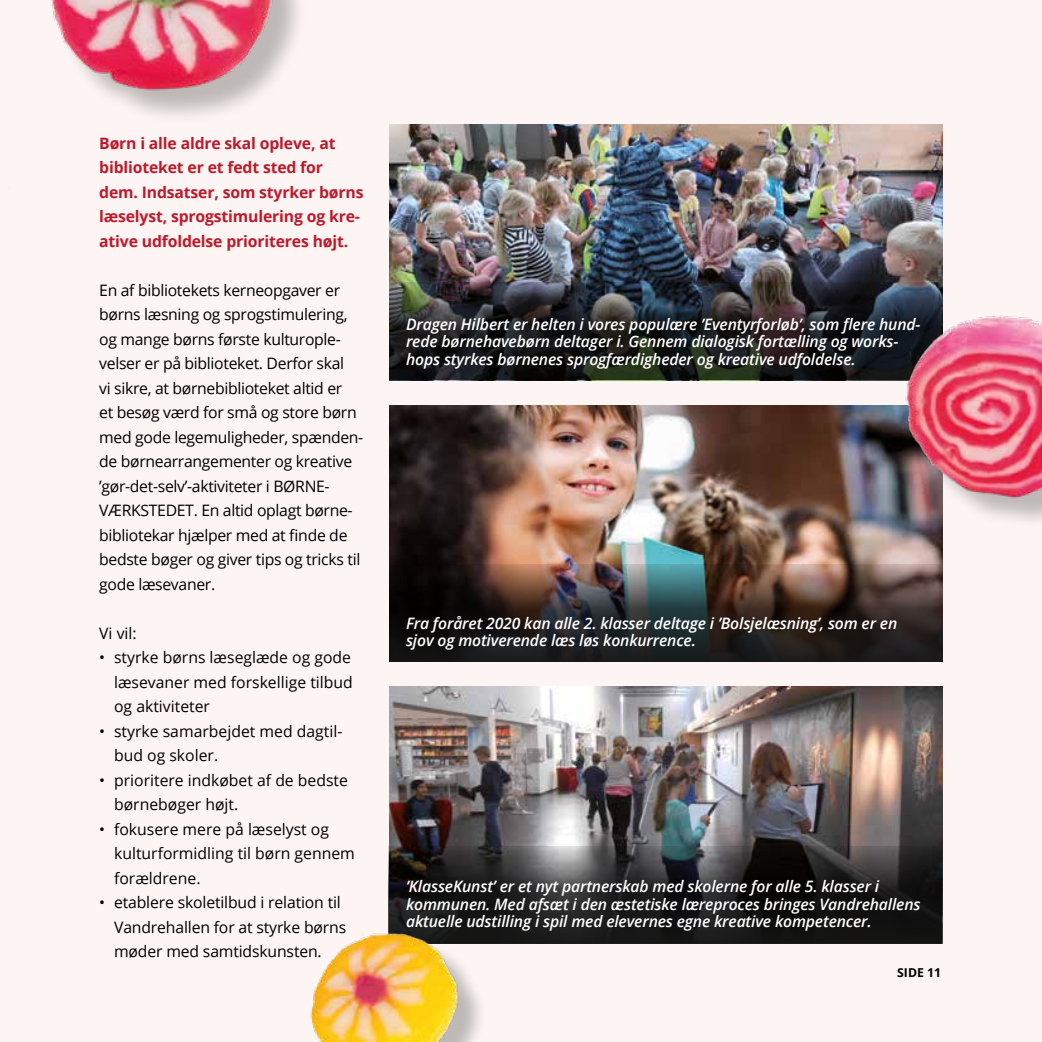
<style>
.page{position:relative;width:1042px;height:1042px;background:#fcf5f3}
.page>*{position:absolute;margin:0;border:0;box-sizing:border-box;transform-origin:0 0}
.Brødtekst{font:15.75px/24.5px "Open Sans";letter-spacing:-.02em;color:#000}
.Brødtekst-2{font:italic 600 15.75px/17.5px "Open Sans";letter-spacing:-.01em;color:#fff}
.Brødtekst-3{font:15.75px/24.5px "Open Sans";color:#000}
.Brødtekst-4{font:700 15.75px/24.5px "Open Sans";letter-spacing:-.01em;color:#be192a}
.t1{font:700 12.25px "Open Sans";color:#000}
</style>
<div class="page">
<div style="left:53px;top:0;width:255px;height:237px;background:#000;opacity:.25"></div>
<img style="left:51px;top:0;width:233px;height:216px">
<img style="left:389px;top:124px;width:554px;height:159px">
<img style="left:389px;top:405px;width:554px;height:160px">
<img style="left:389px;top:687px;width:554px;height:164px">
<svg style="left:389px;top:846px;width:553px;height:97px;background:#242424"></svg>
<img style="left:389px;top:565px;width:554px;height:97px">
<svg style="left:389px;top:283px;width:510px;height:97px;background:#222425"></svg>
<img style="left:899px;top:229px;width:143px;height:304px">
<img style="left:310px;top:927px;width:197px;height:115px">
<p class="Brødtekst-4" style="left:99px;top:130px;width:266px">Børn i alle aldre skal opleve, at biblioteket er et fedt sted for dem. Indsatser, som styrker børns læselyst, sprogstimulering og kre&shy;ative udfoldelse prioriteres højt.</p>
<p class="Brødtekst" style="left:99px;top:277px;width:242px">En af bibliotekets kerneopgaver er</p>
<p class="Brødtekst" style="left:99px;top:302px;width:250px">børns læsning og sprogstimulering,</p>
<p class="Brødtekst" style="left:99px;top:326px;width:266px">og mange børns første kulturople&shy;velser er på biblioteket. Derfor skal<br>vi sikre, at børnebiblioteket altid er<br>et besøg værd for små og store børn med gode legemuligheder, spænden&shy;de børnearrangementer og kreative</p>
<p class="Brødtekst" style="left:99px;top:473px;width:263px">’gør-det-selv’-aktiviteter i BØRNE-VÆRKSTEDET. En altid oplagt børne&shy;bibliotekar hjælper med at finde de bedste bøger og giver tips og tricks til gode læsevaner.</p>
<p class="Brødtekst" style="left:99px;top:620px;width:39px">Vi vil:</p>
<p class="Brødtekst" style="left:114px;top:645px;width:240px;text-align:justify;text-indent:-15px">• styrke børns læseglæde og gode læsevaner med forskellige tilbud og aktiviteter</p>
<p class="Brødtekst-3" style="left:114px;top:718px;width:230px;text-indent:-15px">• styrke samarbejdet med dagtil&shy;bud og skoler.</p>
<p class="Brødtekst-3" style="left:114px;top:767px;width:235px;text-indent:-15px">• prioritere indkøbet af de bedste børnebøger højt.</p>
<p class="Brødtekst-3" style="left:114px;top:816px;width:242px;text-indent:-15px">• fokusere mere på læselyst og kulturformidling til børn gennem forældrene.</p>
<p class="Brødtekst" style="left:114px;top:890px;width:234px;text-indent:-15px">• etablere skoletilbud i relation til<br>Vandrehallen for at styrke børns møder med samtidskunsten.</p>
<p class="Brødtekst-2" style="left:406px;top:315px;width:516px">Dragen Hilbert er helten i vores populære ’Eventyrforløb’, som flere hund&shy;rede børnehavebørn deltager i. Gennem dialogisk fortælling og works&shy;hops styrkes børnenes sprogfærdigheder og kreative udfoldelse.</p>
<p class="Brødtekst-2" style="left:406px;top:614px;width:493px">Fra foråret 2020 kan alle 2. klasser deltage i ’Bolsjelæsning’, som er en sjov og motiverende læs løs konkurrence.</p>
<p class="Brødtekst-2" style="left:406px;top:877px;width:516px">’KlasseKunst’ er et nyt partnerskab med skolerne for alle 5. klasser i kommunen. Med afsæt i den æstetiske læreproces bringes Vandrehallens aktuelle udstilling i spil med elevernes egne kreative kompetencer.</p>
<p class="t1" style="left:897px;top:964px;width:45px">SIDE 11</p>
</div>
